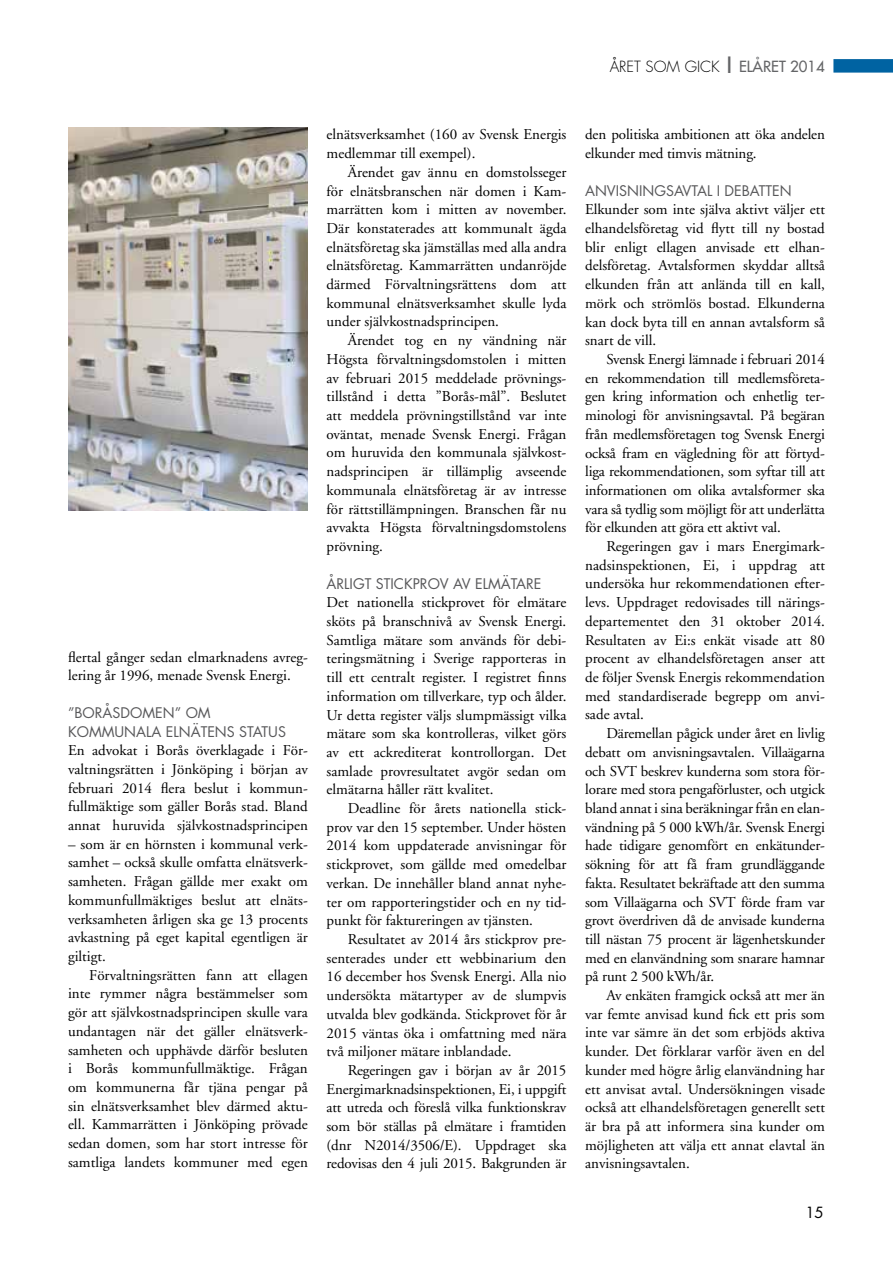
<style>
.page{position:relative;width:893px;height:1263px;background:#fff}
.page>*{position:absolute;margin:0;border:0;box-sizing:border-box;transform-origin:0 0}
.t1{font:15px/18.8px "Adobe Garamond";color:#000;text-align:justify}
.t2{font:300 15px "Futura";color:#000}
.t3{font:15px "Futura";color:#000}
.t4{font:14.25px/18.8px "Futura";color:#58585a}
.s1{font-weight:800;font-size:19.5px;color:#646567}
.s2{font-weight:400;color:#646567}
</style>
<div class="page">
<img style="left:68px;top:128px;width:240px;height:382px">
<div style="left:833px;top:59px;width:60px;height:14px;background:#0063a2"></div>
<p class="t2" style="left:610px;top:57px;width:217px">ÅRET SOM GICK <span class="s1">|</span> <span class="s2">ELÅRET 2014</span></p>
<p class="t1" style="left:68px;top:648px;width:241px">flertal gånger sedan elmarknadens avreg&shy;lering år 1996, menade Svensk Energi.</p>
<p class="t4" style="left:68px;top:703px;width:219px">”BORÅSDOMEN” OM<br>KOMMUNALA ELNÄTENS STATUS</p>
<p class="t1" style="left:68px;top:741px;width:241px">En advokat i Borås överklagade i För&shy;valtningsrätten i Jönköping i början av februari 2014 flera beslut i kommun&shy;fullmäktige som gäller Borås stad. Bland annat huruvida självkostnadsprincipen</p>
<p class="t1" style="left:68px;top:835px;width:241px">– som är en hörnsten i kommunal verk&shy;samhet – också skulle omfatta elnätsverk&shy;samheten. Frågan gällde mer exakt om kommunfullmäktiges beslut att elnäts&shy;verksamheten årligen ska ge 13 procents avkastning på eget kapital egentligen är giltigt.</p>
<p class="t1" style="left:68px;top:966px;width:241px;text-indent:21px">Förvaltningsrätten fann att ellagen inte rymmer några bestämmelser som gör att självkostnadsprincipen skulle vara undantagen när det gäller elnätsverk&shy;samheten och upphävde därför besluten i Borås kommunfullmäktige. Frågan om kommunerna får tjäna pengar på sin elnätsverksamhet blev därmed aktu&shy;ell. Kammarrätten i Jönköping prövade sedan domen, som har stort intresse för samtliga landets kommuner med egen</p>
<p class="t1" style="left:327px;top:126px;width:241px">elnätsverksamhet (160 av Svensk Energis medlemmar till exempel).</p>
<p class="t1" style="left:327px;top:163px;width:241px;text-indent:21px">Ärendet gav ännu en domstolsseger för elnätsbranschen när domen i Kam&shy;marrätten kom i mitten av november.<br>Där konstaterades att kommunalt ägda elnätsföretag ska jämställas med alla andra elnätsföretag. Kammarrätten undanröjde därmed Förvaltningsrättens dom att kommunal elnätsverksamhet skulle lyda under självkostnadsprincipen.</p>
<p class="t1" style="left:327px;top:331px;width:241px;text-indent:21px">Ärendet tog en ny vändning när Högsta förvaltningsdomstolen i mitten av februari 2015 meddelade prövnings&shy;tillstånd i detta ”Borås-mål”. Beslutet att meddela prövningstillstånd var inte oväntat, menade Svensk Energi. Frågan om huruvida den kommunala självkost&shy;nadsprincipen är tillämplig avseende kommunala elnätsföretag är av intresse för rättstillämpningen. Branschen får nu avvakta Högsta förvaltningsdomstolens prövning.</p>
<p class="t4" style="left:327px;top:574px;width:217px">ÅRLIGT STICKPROV AV ELMÄTARE</p>
<p class="t1" style="left:327px;top:593px;width:241px">Det nationella stickprovet för elmätare sköts på branschnivå av Svensk Energi.<br>Samtliga mätare som används för debi&shy;teringsmätning i Sverige rapporteras in till ett centralt register. I registret finns information om tillverkare, typ och ålder.<br>Ur detta register väljs slumpmässigt vilka mätare som ska kontrolleras, vilket görs av ett ackrediterat kontrollorgan. Det samlade provresultatet avgör sedan om elmätarna håller rätt kvalitet.</p>
<p class="t1" style="left:327px;top:799px;width:241px;text-indent:21px">Deadline för årets nationella stick&shy;prov var den 15 september. Under hösten 2014 kom uppdaterade anvisningar för stickprovet, som gällde med omedelbar verkan. De innehåller bland annat nyhe&shy;ter om rapporteringstider och en ny tid&shy;punkt för faktureringen av tjänsten.</p>
<p class="t1" style="left:327px;top:930px;width:241px;text-indent:21px">Resultatet av 2014 års stickprov pre&shy;senterades under ett webbinarium den 16 december hos Svensk Energi. Alla nio undersökta mätartyper av de slumpvis utvalda blev godkända. Stickprovet för år 2015 väntas öka i omfattning med nära två miljoner mätare inblandade.</p>
<p class="t1" style="left:327px;top:1061px;width:241px;text-indent:21px">Regeringen gav i början av år 2015<br>Energimarknadsinspektionen, Ei, i uppgift att utreda och föreslå vilka funktionskrav som bör ställas på elmätare i framtiden (dnr N2014/3506/E). Uppdraget ska redovisas den 4 juli 2015. Bakgrunden är</p>
<p class="t1" style="left:585px;top:126px;width:241px">den politiska ambitionen att öka andelen elkunder med timvis mätning.</p>
<p class="t4" style="left:585px;top:181px;width:208px">ANVISNINGSAVTAL I DEBATTEN</p>
<p class="t1" style="left:585px;top:201px;width:241px">Elkunder som inte själva aktivt väljer ett elhandelsföretag vid flytt till ny bostad blir enligt ellagen anvisade ett elhan&shy;delsföretag. Avtalsformen skyddar alltså elkunden från att anlända till en kall, mörk och strömlös bostad. Elkunderna kan dock byta till en annan avtalsform så snart de vill.</p>
<p class="t1" style="left:585px;top:350px;width:241px;text-indent:21px">Svensk Energi lämnade i februari 2014 en rekommendation till medlemsföreta&shy;gen kring information och enhetlig ter&shy;minologi för anvisningsavtal. På begäran från medlemsföretagen tog Svensk Energi också fram en vägledning för att förtyd&shy;liga rekommendationen, som syftar till att informationen om olika avtalsformer ska vara så tydlig som möjligt för att underlätta för elkunden att göra ett aktivt val.</p>
<p class="t1" style="left:585px;top:537px;width:241px;text-indent:21px">Regeringen gav i mars Energimark&shy;nadsinspektionen, Ei, i uppdrag att undersöka hur rekommendationen efter&shy;levs. Uppdraget redovisades till närings&shy;departementet den 31 oktober 2014.<br>Resultaten av Ei:s enkät visade att 80 procent av elhandelsföretagen anser att de följer Svensk Energis rekommendation med standardiserade begrepp om anvi&shy;sade avtal.</p>
<p class="t1" style="left:585px;top:724px;width:241px;text-indent:21px">Däremellan pågick under året en livlig debatt om anvisningsavtalen. Villaägarna och SVT beskrev kunderna som stora för&shy;lorare med stora pengaförluster, och utgick bland annat i sina beräkningar från en elan&shy;vändning på 5 000 kWh/år. Svensk Energi hade tidigare genomfört en enkätunder&shy;sökning för att få fram grundläggande fakta. Resultatet bekräftade att den summa som Villaägarna och SVT förde fram var grovt överdriven då de anvisade kunderna till nästan 75 procent är lägenhetskunder med en elanvändning som snarare hamnar på runt 2 500 kWh/år.</p>
<p class="t1" style="left:585px;top:986px;width:241px;text-indent:21px">Av enkäten framgick också att mer än var femte anvisad kund fick ett pris som inte var sämre än det som erbjöds aktiva kunder. Det förklarar varför även en del kunder med högre årlig elanvändning har ett anvisat avtal. Undersökningen visade också att elhandelsföretagen generellt sett är bra på att informera sina kunder om möjligheten att välja ett annat elavtal än anvisningsavtalen.</p>
<p class="t3" style="left:805px;top:1202px;width:20px">15</p>
</div>
